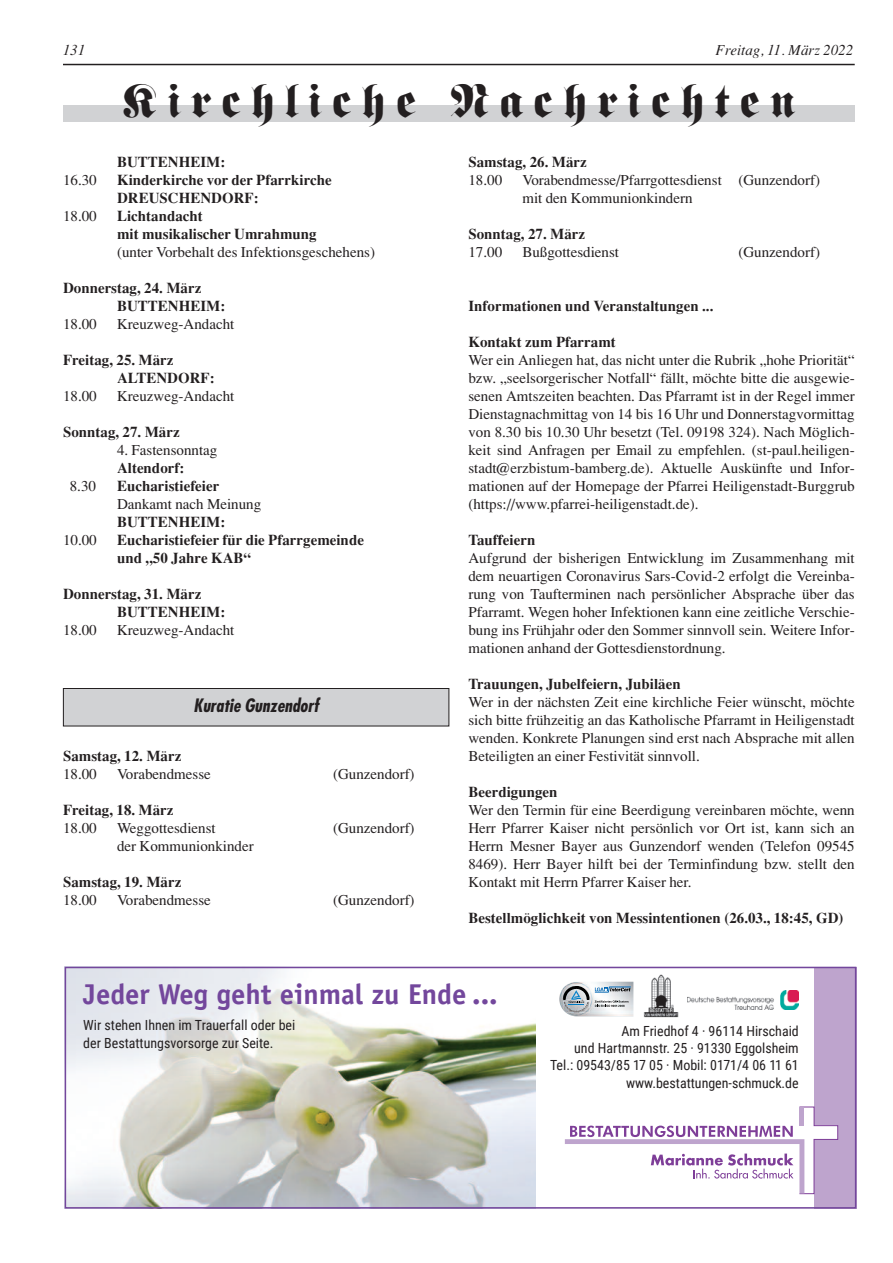
<style>
.page{position:relative;width:893px;height:1263px;background:#fff}
.page>*{position:absolute;margin:0;border:0;box-sizing:border-box;transform-origin:0 0}
.t1{font:45px "Fraktur Fett";letter-spacing:.24em;color:#231f20}
.t2{font:700 28.65px "Officina Sans";color:#73479c}
.t3{font:italic 700 condensed 18px "Futura";color:#231f20}
.t4{font:15px/18px "Times";color:#231f20;text-align:justify}
.t5{font:700 15px/18px "Times";color:#231f20}
.t6{font:italic 15px "Times";color:#231f20}
.t7{font:13.95px/17.1px "Roboto Condensed";color:#231f20}
</style>
<div class="page">
<hr style="left:63px;top:64px;width:792px;height:1px;background:#231f20">
<div style="left:63px;top:688px;width:386px;height:38px;background:#d1d2d4"></div>
<div style="left:63px;top:688px;width:386px;height:38px;border:1px solid #231f20"></div>
<div style="left:63px;top:106px;width:792px;height:16px;background:#d1d2d4"></div>
<img style="left:68px;top:970px;width:467px;height:236px">
<img style="left:643px;top:974px;width:36px;height:44px">
<img style="left:687px;top:991px;width:112px;height:18px">
<img style="left:559px;top:982px;width:28px;height:20px">
<svg style="left:595px;top:1000px;width:33px;height:7px"></svg>
<img style="left:589px;top:988px;width:1px;height:22px">
<svg style="left:563px;top:986px;width:26px;height:27px"></svg>
<svg style="left:595px;top:986px;width:36px;height:7px"></svg>
<div style="left:814px;top:967px;width:42px;height:242px;background:#bea4cd"></div>
<svg style="left:565px;top:1106px;width:273px;height:88px"></svg>
<div style="left:65px;top:967px;width:791px;height:242px;border:2px solid #73479c"></div>
<p class="t6" style="left:63px;top:41px;width:24px">131</p>
<p class="t6" style="left:716px;top:41px;width:139px">Freitag, 11. März 2022</p>
<h1 class="t1" style="left:123px;top:75px;width:673px">Kirchliche Nachrichten</h1>
<p class="t5" style="left:117px;top:152px;width:110px">BUTTENHEIM:</p>
<p class="t5" style="left:468px;top:152px;width:120px">Samstag, 26. März</p>
<p class="t4" style="left:468px;top:170px;width:35px">18.00</p>
<p class="t4" style="left:522px;top:170px;width:299px">Vorabendmesse/Pfarrgottesdienst (Gunzendorf) mit den Kommunionkindern</p>
<p class="t5" style="left:468px;top:224px;width:118px">Sonntag, 27. März</p>
<p class="t4" style="left:468px;top:242px;width:35px">17.00</p>
<p class="t4" style="left:522px;top:242px;width:98px">Bußgottesdienst</p>
<p class="t4" style="left:738px;top:242px;width:83px">(Gunzendorf)</p>
<p class="t4" style="left:63px;top:170px;width:35px">16.30</p>
<p class="t5" style="left:117px;top:170px;width:216px">Kinderkirche vor der Pfarrkirche<br>DREUSCHENDORF:</p>
<p class="t4" style="left:63px;top:206px;width:35px">18.00</p>
<p class="t5" style="left:117px;top:206px;width:201px">Lichtandacht<br>mit musikalischer Umrahmung</p>
<p class="t4" style="left:117px;top:242px;width:260px">(unter Vorbehalt des Infektionsgeschehens)</p>
<p class="t5" style="left:117px;top:278px;width:110px;text-indent:-54px">Donnerstag, 24. März<br>BUTTENHEIM:</p>
<p class="t4" style="left:63px;top:314px;width:35px">18.00</p>
<p class="t4" style="left:117px;top:314px;width:119px">Kreuzweg-Andacht</p>
<p class="t5" style="left:117px;top:350px;width:99px;text-indent:-54px">Freitag, 25. März<br>ALTENDORF:</p>
<p class="t4" style="left:63px;top:386px;width:35px">18.00</p>
<p class="t4" style="left:117px;top:386px;width:119px">Kreuzweg-Andacht</p>
<p class="t5" style="left:63px;top:422px;width:118px">Sonntag, 27. März</p>
<p class="t4" style="left:117px;top:440px;width:102px">4. Fastensonntag</p>
<p class="t5" style="left:117px;top:458px;width:69px">Altendorf:</p>
<p class="t4" style="left:70px;top:476px;width:28px">8.30</p>
<p class="t5" style="left:117px;top:476px;width:104px">Eucharistiefeier</p>
<p class="t4" style="left:117px;top:494px;width:146px">Dankamt nach Meinung</p>
<p class="t5" style="left:117px;top:512px;width:110px">BUTTENHEIM:</p>
<p class="t4" style="left:63px;top:530px;width:35px">10.00</p>
<p class="t5" style="left:117px;top:530px;width:248px">Eucharistiefeier für die Pfarrgemeinde und „50 Jahre KAB“</p>
<p class="t5" style="left:117px;top:584px;width:110px;text-indent:-54px">Donnerstag, 31. März<br>BUTTENHEIM:</p>
<p class="t4" style="left:63px;top:620px;width:35px">18.00</p>
<p class="t4" style="left:117px;top:620px;width:119px">Kreuzweg-Andacht</p>
<p class="t5" style="left:468px;top:296px;width:246px">Informationen und Veranstaltungen ...</p>
<p class="t5" style="left:468px;top:332px;width:149px">Kontakt zum Pfarramt</p>
<p class="t4" style="left:468px;top:350px;width:388px">Wer ein Anliegen hat, das nicht unter die Rubrik „hohe Priorität“ bzw. „seelsorgerischer Notfall“ fällt, möchte bitte die ausgewie&shy;senen Amtszeiten beachten. Das Pfarramt ist in der Regel immer Dienstagnachmittag von 14 bis 16 Uhr und Donnerstagvormittag von 8.30 bis 10.30 Uhr besetzt (Tel. 09198 324). Nach Möglich&shy;keit sind Anfragen per Email zu empfehlen. (st-paul.heiligen&shy;stadt@erzbistum-bamberg.de). Aktuelle Auskünfte und Infor&shy;mationen auf der Homepage der Pfarrei Heiligenstadt-Burggrub (https://www.pfarrei-heiligenstadt.de).</p>
<p class="t5" style="left:468px;top:530px;width:68px">Tauffeiern</p>
<p class="t4" style="left:468px;top:548px;width:388px">Aufgrund der bisherigen Entwicklung im Zusammenhang mit dem neuartigen Coronavirus Sars-Covid-2 erfolgt die Vereinba&shy;rung von Taufterminen nach persönlicher Absprache über das Pfarramt. Wegen hoher Infektionen kann eine zeitliche Verschie&shy;bung ins Frühjahr oder den Sommer sinnvoll sein. Weitere Infor&shy;mationen anhand der Gottesdienstordnung.</p>
<p class="t5" style="left:468px;top:674px;width:214px">Trauungen, Jubelfeiern, Jubiläen</p>
<p class="t4" style="left:468px;top:692px;width:388px">Wer in der nächsten Zeit eine kirchliche Feier wünscht, möchte sich bitte frühzeitig an das Katholische Pfarramt in Heiligenstadt wenden. Konkrete Planungen sind erst nach Absprache mit allen Beteiligten an einer Festivität sinnvoll.</p>
<p class="t5" style="left:468px;top:782px;width:91px">Beerdigungen</p>
<p class="t4" style="left:468px;top:800px;width:388px">Wer den Termin für eine Beerdigung vereinbaren möchte, wenn Herr Pfarrer Kaiser nicht persönlich vor Ort ist, kann sich an Herrn Mesner Bayer aus Gunzendorf wenden (Telefon 09545<br>8469). Herr Bayer hilft bei der Terminfindung bzw. stellt den Kontakt mit Herrn Pfarrer Kaiser her.</p>
<p class="t5" style="left:468px;top:908px;width:377px">Bestellmöglichkeit von Messintentionen (26.03., 18:45, GD)</p>
<p class="t3" style="left:193px;top:697px;width:127px">Kuratie Gunzendorf</p>
<p class="t5" style="left:63px;top:746px;width:120px">Samstag, 12. März</p>
<p class="t4" style="left:63px;top:764px;width:35px">18.00</p>
<p class="t4" style="left:117px;top:764px;width:95px">Vorabendmesse</p>
<p class="t4" style="left:333px;top:764px;width:83px">(Gunzendorf)</p>
<p class="t5" style="left:63px;top:800px;width:112px">Freitag, 18. März</p>
<p class="t4" style="left:63px;top:818px;width:35px">18.00</p>
<p class="t4" style="left:117px;top:818px;width:100px">Weggottesdienst</p>
<p class="t4" style="left:333px;top:818px;width:83px">(Gunzendorf)</p>
<p class="t4" style="left:117px;top:836px;width:138px">der Kommunionkinder</p>
<p class="t5" style="left:63px;top:872px;width:120px">Samstag, 19. März</p>
<p class="t4" style="left:63px;top:890px;width:35px">18.00</p>
<p class="t4" style="left:117px;top:890px;width:95px">Vorabendmesse</p>
<p class="t4" style="left:333px;top:890px;width:83px">(Gunzendorf)</p>
<h2 class="t2" style="left:83px;top:983px;width:416px">Jeder Weg geht einmal zu Ende ...</h2>
<p class="t7" style="left:83px;top:1015px;width:213px;line-height:18.6px">Wir stehen Ihnen im Trauerfall oder bei der Bestattungs vorsorge zur Seite.</p>
<p class="t7" style="left:550px;top:1023px;width:250px;text-align:right">Am Friedhof 4 · 96114 Hirschaid<br>und Hartmannstr. 25 · 91330 Eggolsheim Tel.: 09543/85 17 05 · Mobil: 0171/4 06 11 61 www.bestattungen-schmuck.de</p>
</div>
